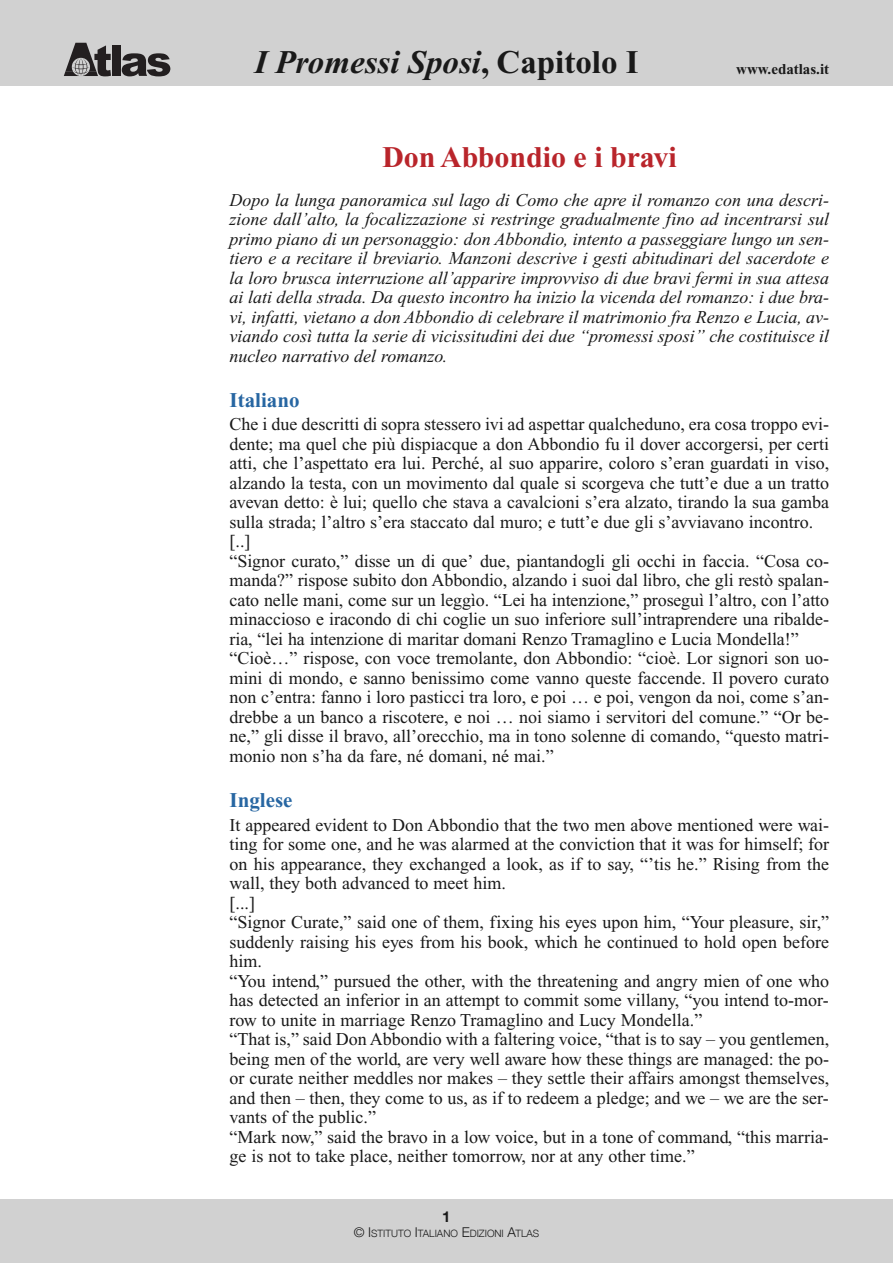
<style>
.page{position:relative;width:893px;height:1263px;background:#fff}
.page>*{position:absolute;margin:0;border:0;box-sizing:border-box;transform-origin:0 0}
.t1{font:italic 700 33px "Times New Roman";color:#191919}
.t2{font:700 30px "Times New Roman";color:#b9252b}
.t3{font:700 21px "Times New Roman";color:#2766a2}
.t4{font:18px/19.5px "Times New Roman";color:#191919}
.t5{font:italic 18px/19.5px "Times New Roman";color:#191919;text-align:justify}
.t6{font:700 15px "Times New Roman";color:#191919}
.t7{font:700 15px "Helvetica Neue";color:#191919}
.t8{font:300 10.2px "Helvetica Neue";color:#191919}
.s1{font-style:normal}
.s2{font-size:13.5px}
</style>
<div class="page">
<div style="left:0;top:0;width:893px;height:85px;background:#d1d1d1"></div>
<div style="left:0;top:1199px;width:893px;height:64px;background:#d1d1d1"></div>
<div style="left:112px;top:45px;width:9px;height:31px;background:#231f20"></div>
<svg style="left:122px;top:53px;width:48px;height:23px"></svg>
<svg style="left:64px;top:43px;width:47px;height:33px"></svg>
<h1 class="t1" style="left:254px;top:51px;width:386px">I Promessi Sposi<span class="s1">, Capitolo I</span></h1>
<p class="t6" style="left:736px;top:64px;width:95px">www.edatlas.it</p>
<h2 class="t2" style="left:382px;top:147px;width:296px">Don Abbondio e i bravi</h2>
<p class="t5" style="left:230px;top:192px;width:601px">Dopo la lunga panoramica sul lago di Como che apre il romanzo con una descri&shy;zione dall’alto, la focalizzazione si restringe gradualmente fino ad incentrarsi sul primo piano di un personaggio: don Abbondio, intento a passeggiare lungo un sen&shy;tiero e a recitare il breviario. Manzoni descrive i gesti abitudinari del sacerdote e la loro brusca interruzione all’apparire improvviso di due bravi fermi in sua attesa ai lati della strada. Da questo incontro ha inizio la vicenda del romanzo: i due bra&shy;vi, infatti, vietano a don Abbondio di celebrare il matrimonio fra Renzo e Lucia, av&shy;viando così tutta la serie di vicissitudini dei due “promessi sposi” che costituisce il nucleo narrativo del romanzo.</p>
<p class="t3" style="left:230px;top:393px;width:71px">Italiano</p>
<p class="t4" style="left:230px;top:416px;width:601px">Che i due descritti di sopra stessero ivi ad aspettar qualcheduno, era cosa troppo evi&shy;dente; ma quel che più dispiacque a don Abbondio fu il dover accorgersi, per certi atti, che l’aspettato era lui. Perché, al suo apparire, coloro s’eran guardati in viso, alzando la testa, con un movimento dal quale si scorgeva che tutt’e due a un tratto avevan detto: è lui; quello che stava a cavalcioni s’era alzato, tirando la sua gamba sulla strada; l’altro s’era staccato dal muro; e tutt’e due gli s’avviavano incontro. [..]<br>“Signor curato,” disse un di que’ due, piantandogli gli occhi in faccia. “Cosa co&shy;manda?” rispose subito don Abbondio, alzando i suoi dal libro, che gli restò spalan&shy;cato nelle mani, come sur un leggìo. “Lei ha intenzione,” proseguì l’altro, con l’atto minaccioso e iracondo di chi coglie un suo inferiore sull’intraprendere una ribalde&shy;ria, “lei ha intenzione di maritar domani Renzo Tramaglino e Lucia Mondella!” “Cioè…” rispose, con voce tremolante, don Abbondio: “cioè. Lor signori son uo&shy;mini di mondo, e sanno benissimo come vanno queste faccende. Il povero curato non c’entra: fanno i loro pasticci tra loro, e poi … e poi, vengon da noi, come s’an&shy;drebbe a un banco a riscotere, e noi … noi siamo i servitori del comune.” “Or be&shy;ne,” gli disse il bravo, all’orecchio, ma in tono solenne di comando, “questo matri&shy;monio non s’ha da fare, né domani, né mai.”</p>
<p class="t3" style="left:230px;top:793px;width:64px">Inglese</p>
<p class="t4" style="left:230px;top:817px;width:601px">It appeared evident to Don Abbondio that the two men above mentioned were wai&shy;ting for some one, and he was alarmed at the conviction that it was for himself; for on his appearance, they exchanged a look, as if to say, “’tis he.” Rising from the wall, they both advanced to meet him.<br>[...]<br>“Signor Curate,” said one of them, fixing his eyes upon him, “Your pleasure, sir,” suddenly raising his eyes from his book, which he continued to hold open before him.<br>“You intend,” pursued the other, with the threatening and angry mien of one who has detected an inferior in an attempt to commit some villany, “you intend to-mor&shy;row to unite in marriage Renzo Tramaglino and Lucy Mondella.”<br>“That is,” said Don Abbondio with a faltering voice, “that is to say – you gentlemen, being men of the world, are very well aware how these things are managed: the po&shy;or curate neither meddles nor makes – they settle their affairs amongst themselves, and then – then, they come to us, as if to redeem a pledge; and we – we are the ser&shy;vants of the public.”<br>“Mark now,” said the bravo in a low voice, but in a tone of command, “this marria&shy;ge is not to take place, neither tomorrow, nor at any other time.”</p>
<p class="t7" style="left:442px;top:1208px;width:10px">1</p>
<p class="t8" style="left:354px;top:1227px;width:187px"><span class="s2">© I</span>STITUTO <span class="s2">I</span>TALIANO <span class="s2">E</span>DIZIONI <span class="s2">A</span>TLAS</p>
</div>
